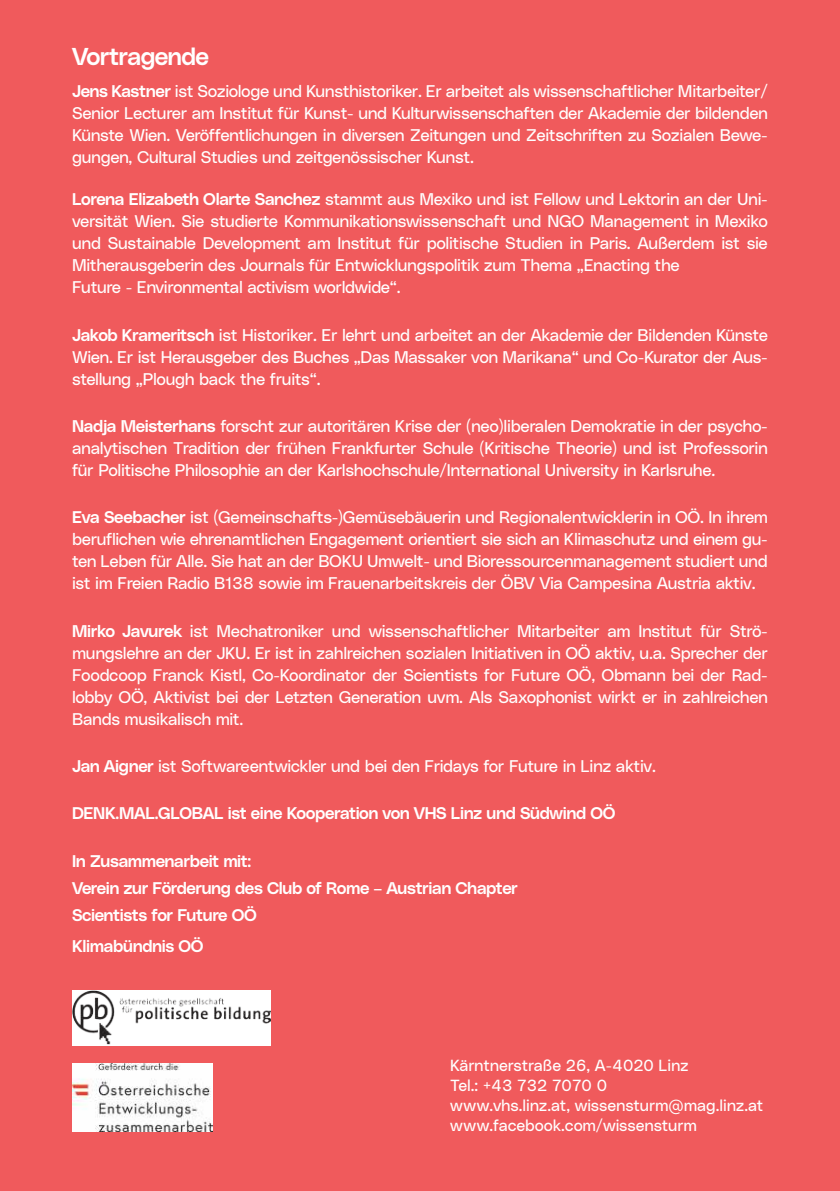
<style>
.page{position:relative;width:840px;height:1191px;background:#fff}
.page>*{position:absolute;margin:0;border:0;box-sizing:border-box;transform-origin:0 0}
.t1{font:24.2px "Lentia Nova Median";letter-spacing:-.03em;color:#fff}
.t2{font:16.8px/22px "Lentia Nova Neutral";letter-spacing:-.025em;color:#fff;text-align:justify}
.t3{font:16.8px/27.2px "Lentia Nova Median";letter-spacing:-.025em;color:#fff}
.t4{font:16px/20px "Lentia Nova Neutral";letter-spacing:-.01em;color:#fff}
.s1{font-family:"Lentia Nova Median"}
</style>
<div class="page">
<div style="left:0;top:0;width:839px;height:1191px;background:#f05a5c"></div>
<img style="left:72px;top:990px;width:198px;height:55px">
<img style="left:72px;top:1064px;width:140px;height:67px">
<h1 class="t1" style="left:72px;top:43px;width:139px">Vortragende</h1>
<p class="t2" style="left:72px;top:81px;width:697px"><span class="s1">Jens Kastner</span> ist Soziologe und Kunsthistoriker. Er arbeitet als wissenschaftlicher Mitarbeiter/ Senior Lecturer am Institut für Kunst- und Kulturwissenschaften der Akademie der bildenden Künste Wien. Veröffentlichungen in diversen Zeitungen und Zeitschriften zu Sozialen Bewe&shy;gungen, Cultural Studies und zeitgenössischer Kunst.</p>
<p class="t2" style="left:72px;top:189px;width:697px;text-align:left"><span class="s1">Lorena Elizabeth Olarte Sanchez</span> stammt aus Mexiko und ist Fellow und Lektorin an der Uni&shy;versität Wien. Sie studierte Kommunikationswissenschaft und NGO Management in Mexiko und Sustainable Development am Institut für politische Studien in Paris. Außerdem ist sie Mitherausgeberin des Journals für Entwicklungspolitik zum Thema „Enacting the<br>Future - Environmental activism worldwide“.</p>
<p class="t2" style="left:72px;top:324px;width:697px"><span class="s1">Jakob Krameritsch</span> ist Historiker. Er lehrt und arbeitet an der Akademie der Bildenden Künste Wien. Er ist Herausgeber des Buches „Das Massaker von Marikana“ und Co-Kurator der Aus&shy;stellung „Plough back the fruits“.</p>
<p class="t2" style="left:72px;top:415px;width:697px"><span class="s1">Nadja Meisterhans</span> forscht zur autoritären Krise der (neo)liberalen Demokratie in der psycho&shy;analytischen Tradition der frühen Frankfurter Schule (Kritische Theorie) und ist Professorin für Politische Philosophie an der Karlshochschule/International University in Karlsruhe.</p>
<p class="t2" style="left:72px;top:507px;width:697px"><span class="s1">Eva Seebacher</span> ist (Gemeinschafts-)Gemüsebäuerin und Regionalentwicklerin in OÖ. In ihrem beruflichen wie ehrenamtlichen Engagement orientiert sie sich an Klimaschutz und einem gu&shy;ten Leben für Alle. Sie hat an der BOKU Umwelt- und Bioressourcenmanagement studiert und ist im Freien Radio B138 sowie im Frauenarbeitskreis der ÖBV Via Campesina Austria aktiv.</p>
<p class="t2" style="left:72px;top:620px;width:697px"><span class="s1">Mirko Javurek</span> ist Mechatroniker und wissenschaftlicher Mitarbeiter am Institut für Strö&shy;mungslehre an der JKU. Er ist in zahlreichen sozialen Initiativen in OÖ aktiv, u.a. Sprecher der Foodcoop Franck Kistl, Co-Koordinator der Scientists for Future OÖ, Obmann bei der Rad&shy;lobby OÖ, Aktivist bei der Letzten Generation uvm. Als Saxophonist wirkt er in zahlreichen Bands musikalisch mit.</p>
<p class="t2" style="left:72px;top:755px;width:585px"><span class="s1">Jan Aigner</span> ist Softwareentwickler und bei den Fridays for Future in Linz aktiv.</p>
<p class="t3" style="left:72px;top:800px;width:544px">DENK.MAL.GLOBAL ist eine Kooperation von VHS Linz und Südwind OÖ</p>
<p class="t3" style="left:72px;top:847px;width:447px">In Zusammenarbeit mit:<br>Verein zur Förderung des Club of Rome – Austrian Chapter<br>Scientists for Future OÖ</p>
<p class="t3" style="left:72px;top:932px;width:133px">Klimabündnis OÖ</p>
<p class="t4" style="left:450px;top:1055px;width:314px">Kärntnerstraße 26, A-4020 Linz<br>Tel.: +43 732 7070 0<br>www.vhs.linz.at, wissensturm@mag.linz.at www.facebook.com/wissensturm</p>
</div>
